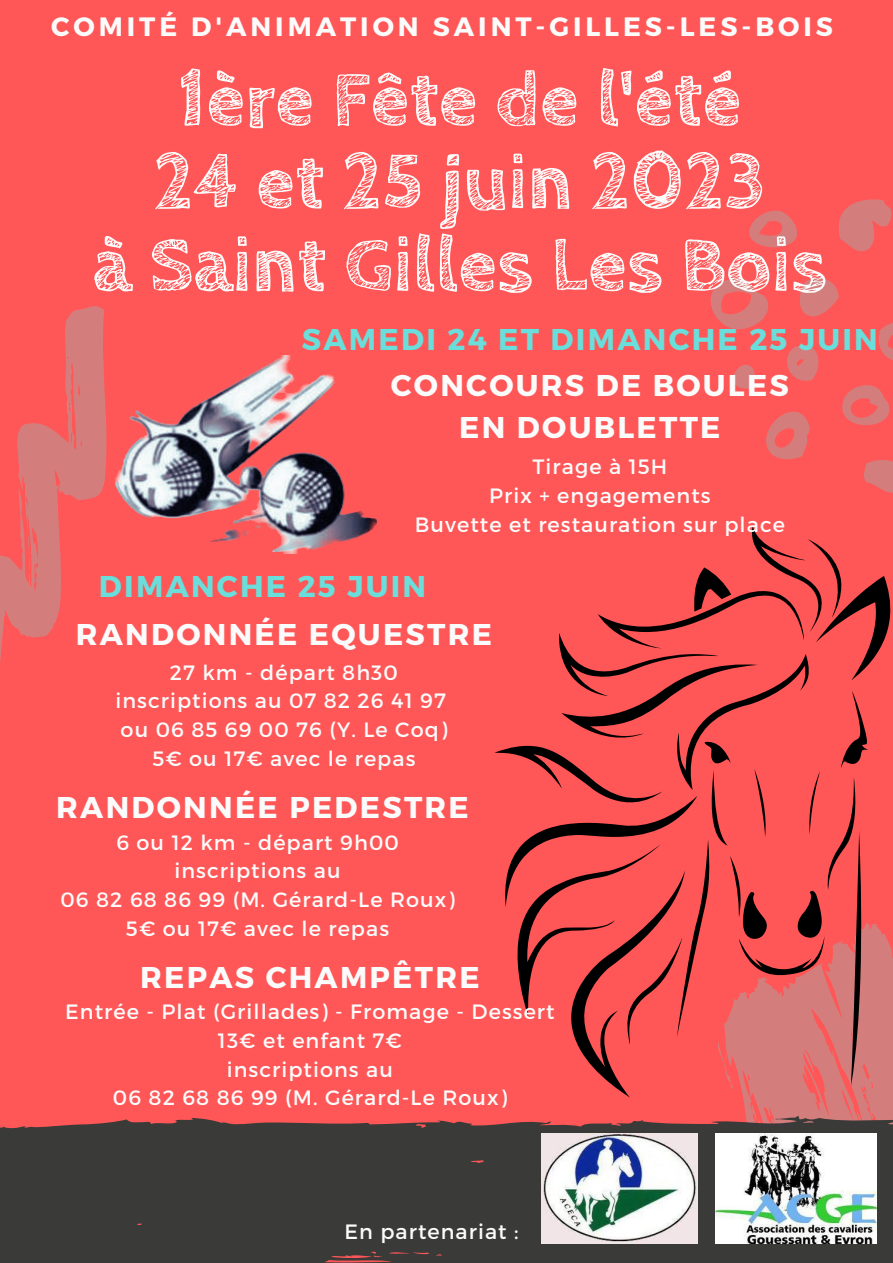
<style>
.page{position:relative;width:893px;height:1263px;background:#ff5757}
.page>*{position:absolute;margin:0;border:0;box-sizing:border-box;transform-origin:0 0}
.t1{font:700 78.45px/82.7px "Cabin Sketch";color:#fbfbfb;text-align:center}
.t2{font:700 30px/41.6px "Montserrat";letter-spacing:.075em;color:#fbfbfb;text-align:center}
.t3{font:700 30px "Montserrat";letter-spacing:.075em;color:#6adeda}
.t4{font:700 26.47px "Montserrat";letter-spacing:.15em;color:#fbfbfb}
.t5{font:20.7px/28.7px "Montserrat";letter-spacing:.05em;color:#fbfbfb;text-align:center}
</style>
<div class="page">
<svg style="left:743px;top:949px;width:150px;height:167px;fill:#d37e7d"></svg>
<svg style="left:0;top:1116px;width:893px;height:147px;fill:#3a3a39"></svg>
<svg style="left:0;top:306px;width:107px;height:355px"></svg>
<svg style="left:23px;top:534px;width:10px;height:36px"></svg>
<svg style="left:710px;top:199px;width:183px;height:294px"></svg>
<img style="left:115px;top:356px;width:262px;height:197px">
<img style="left:715px;top:1134px;width:161px;height:109px">
<img style="left:541px;top:1134px;width:156px;height:109px">
<svg style="left:494px;top:526px;width:397px;height:571px"></svg>
<p class="t4" style="left:51px;top:9px;width:783px">COMITÉ D'ANIMATION SAINT-GILLES-LES-BOIS</p>
<h1 class="t1" style="left:92px;top:60px;width:736px">1ère Fête de l'été<br>24 et 25 juin 2023<br>à Saint Gilles Les Bois</h1>
<h2 class="t3" style="left:302px;top:320px;width:577px">SAMEDI 24 ET DIMANCHE 25 JUIN</h2>
<h2 class="t2" style="left:391px;top:363px;width:399px">CONCOURS DE BOULES<br>EN DOUBLETTE</h2>
<p class="t5" style="left:415px;top:451px;width:371px">Tirage à 15H<br>Prix + engagements<br>Buvette et restauration sur place</p>
<h2 class="t3" style="left:99px;top:566px;width:329px">DIMANCHE 25 JUIN</h2>
<h2 class="t2" style="left:76px;top:612px;width:418px">RANDONNÉE EQUESTRE</h2>
<p class="t5" style="left:115px;top:657px;width:333px">27 km - départ 8h30 inscriptions au 07 82 26 41 97 ou 06 85 69 00 76 (Y. Le Coq)<br>5€ ou 17€ avec le repas</p>
<h2 class="t2" style="left:56px;top:785px;width:414px">RANDONNÉE PEDESTRE</h2>
<p class="t5" style="left:61px;top:827px;width:395px">6 ou 12 km - départ 9h00 inscriptions au<br>06 82 68 86 99 (M. Gérard-Le Roux)<br>5€ ou 17€ avec le repas</p>
<h2 class="t2" style="left:140px;top:955px;width:341px">REPAS CHAMPÊTRE</h2>
<p class="t5" style="left:65px;top:996px;width:491px">Entrée - Plat (Grillades) - Fromage - Dessert<br>13€ et enfant 7€<br>inscriptions au<br>06 82 68 86 99 (M. Gérard-Le Roux)</p>
<p class="t5" style="left:344px;top:1216px;width:176px">En partenariat :</p>
</div>
